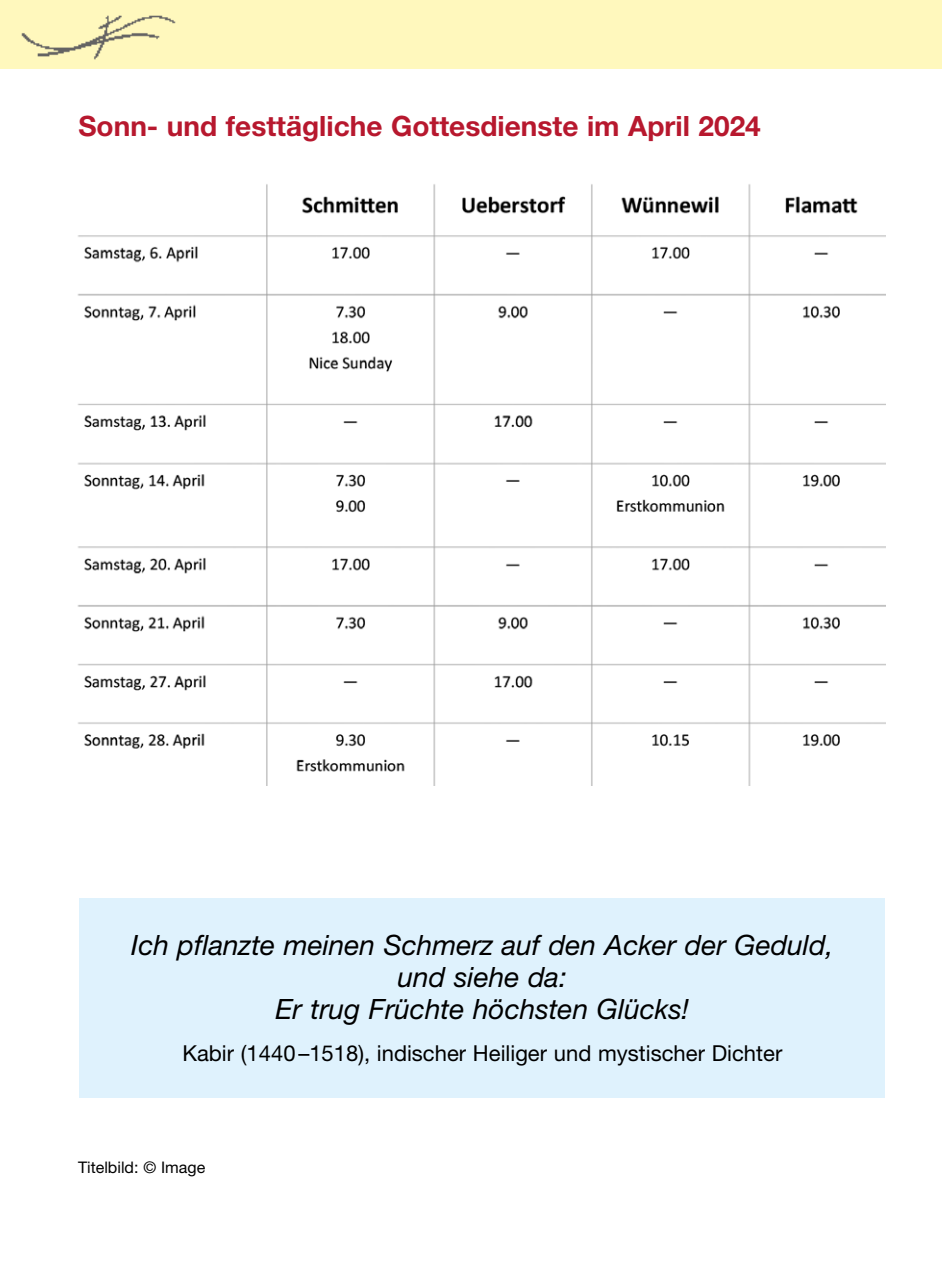
<style>
.page{position:relative;width:942px;height:1276px;background:#fff}
.page>*{position:absolute;margin:0;border:0;box-sizing:border-box;transform-origin:0 0}
.t1{font:italic 28px/32px "Helvetica Neue LT Pro";color:#000;text-align:center}
.t2{font:700 28px "Helvetica Neue LT Pro";color:#b7182e}
.t3{font:22px "Helvetica Neue LT Pro";color:#000}
.t4{font:16px "Helvetica Neue LT Pro";color:#000}
</style>
<div class="page">
<div style="left:0;top:0;width:941px;height:68px;background:#fff8bd"></div>
<img style="left:21px;top:15px;width:155px;height:45px">
<img style="left:77px;top:184px;width:807px;height:601px">
<div style="left:79px;top:898px;width:805px;height:199px;background:#dff2fd"></div>
<p class="t2" style="left:78px;top:109px;width:683px">Sonn- und festtägliche Gottesdienste im April 2024</p>
<p class="t1" style="left:131px;top:928px;width:703px">Ich pflanzte meinen Schmerz auf den Acker der Geduld, und siehe da:<br>Er trug Früchte höchsten Glücks!</p>
<p class="t3" style="left:182px;top:1039px;width:601px">Kabir (1440–1518), indischer Heiliger und mystischer Dichter</p>
<p class="t4" style="left:78px;top:1158px;width:129px">Titelbild: © Image</p>
</div>
